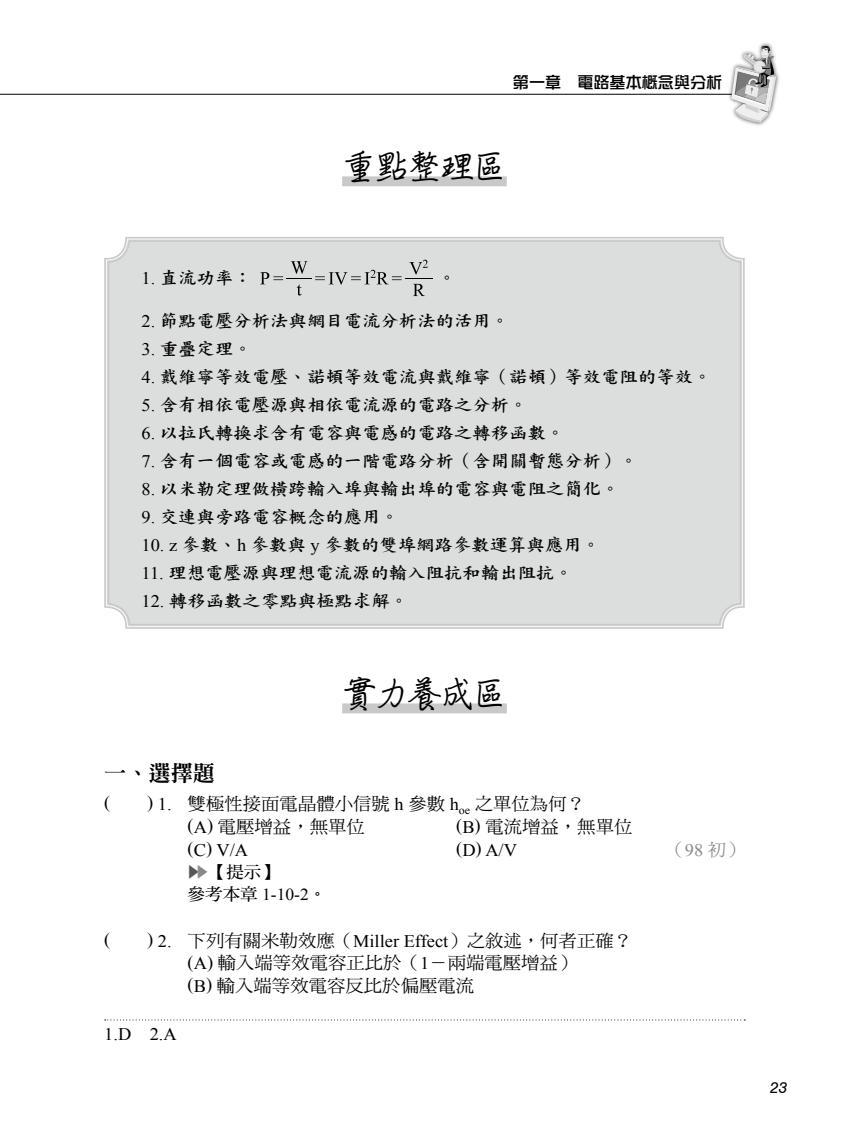
<style>
.page{position:relative;width:844px;height:1141px;background:#fff}
.page>*{position:absolute;margin:0;border:0;box-sizing:border-box;transform-origin:0 0}
.t1{font:700 35px "AR Pen Xing Kai B5";letter-spacing:-.075em;color:#000}
.t2{font:22.05px "DF Ming Std W9";color:#000}
.t3{font:17.68px "DF Kai Shu Std W7";color:#000;scale:1.04 1}
.t4{font:17.68px/22.8px "DF Ming Std W5";color:#000;scale:1.04 1}
.t5{font:17.68px "Times New Roman";color:#000;scale:1.04 1}
.t6{font:17.68px "DF Ming Std W5";color:#898989;scale:1.04 1}
.t7{font:16.8px "Times New Roman";color:#000;scale:1.04 1}
.t8{font:16.8px "DF Ming Std W7";color:#000;scale:1.04 1}
.t9{font:16.1px "DF Zong Yi Std W5";color:#000}
.t10{font:italic 15.75px "Swiss 721 BT";color:#000}
.t11{font:12.6px "DF Ming Std W7";color:#595757;scale:1.25 1}
.t12{font:12.6px "DF Ming Std W7";color:#898989;scale:1.25 1}
.s1{font-family:"Times New Roman"}
.s2{font-family:"DF Ming Std W7"}
</style>
<div class="page">
<hr style="left:0;top:94px;width:758px;height:1px;background:#000">
<img style="left:724px;top:42px;width:55px;height:84px">
<svg style="left:731px;top:46px;width:45px;height:77px"></svg>
<div style="left:104px;top:237px;width:641px;height:392px;background:#dcdddd"></div>
<div style="left:108px;top:240px;width:633px;height:385px;border:2px solid #c8c9ca;border-radius:21px"></div>
<div style="left:342px;top:176px;width:164px;height:10px;background:#c8c9ca"></div>
<div style="left:342px;top:703px;width:164px;height:10px;background:#c8c9ca"></div>
<svg style="left:260px;top:260px;width:172px;height:36px;background:#cbcbcb"></svg>
<svg style="left:105px;top:1019px;width:640px;height:1px"></svg>
<p class="t9" style="left:512px;top:74px;width:211px">第一章　電路基本概念與分析</p>
<h1 class="t1" style="left:342px;top:149px;width:166px">重點整理區</h1>
<p class="t3" style="left:141px;top:268px;width:108px"><span class="s1">1.</span> 直流功率：</p>
<p class="t3" style="left:438px;top:268px;width:19px">。</p>
<p class="t3" style="left:141px;top:312px;width:355px"><span class="s1">2.</span> 節點電壓分析法與網目電流分析法的活用。</p>
<p class="t3" style="left:141px;top:340px;width:108px"><span class="s1">3.</span> 重疊定理。</p>
<p class="t3" style="left:141px;top:368px;width:549px"><span class="s1">4.</span> 戴維寧等效電壓、諾頓等效電流與戴維寧（諾頓）等效電阻的等效。</p>
<p class="t3" style="left:141px;top:396px;width:373px"><span class="s1">5.</span> 含有相依電壓源與相依電流源的電路之分析。</p>
<p class="t3" style="left:141px;top:424px;width:408px"><span class="s1">6.</span> 以拉氏轉換求含有電容與電感的電路之轉移函數。</p>
<p class="t3" style="left:141px;top:452px;width:479px"><span class="s1">7.</span> 含有一個電容或電感的一階電路分析（含開關暫態分析）。</p>
<p class="t3" style="left:141px;top:480px;width:461px"><span class="s1">8.</span> 以米勒定理做橫跨輸入埠與輸出埠的電容與電阻之簡化。</p>
<p class="t3" style="left:141px;top:508px;width:249px"><span class="s1">9.</span> 交連與旁路電容概念的應用。</p>
<p class="t3" style="left:141px;top:536px;width:442px"><span class="s1">10. z</span> 參數、<span class="s1">h</span> 參數與 <span class="s1">y</span> 參數的雙埠網路參數運算與應用。</p>
<p class="t3" style="left:141px;top:564px;width:416px"><span class="s1">11.</span> 理想電壓源與理想電流源的輸入阻抗和輸出阻抗。</p>
<p class="t3" style="left:141px;top:592px;width:258px"><span class="s1">12.</span> 轉移函數之零點與極點求解。</p>
<h1 class="t1" style="left:342px;top:676px;width:166px">實力養成區</h1>
<p class="t2" style="left:104px;top:761px;width:112px">一、選擇題</p>
<p class="t5" style="left:104px;top:791px;width:7px">(</p>
<p class="t4" style="left:188px;top:792px;width:383px;text-indent:-40px"><span class="s1">) 1.</span> 雙極性接面電晶體小信號 <span class="s1">h</span> 參數 <span class="s1">h</span><sub>oe</sub> 之單位為何？<span class="s1">(A)</span> 電壓增益，無單位</p>
<p class="t4" style="left:456px;top:815px;width:171px"><span class="s1">(B)</span> 電流增益，無單位</p>
<p class="t5" style="left:188px;top:838px;width:60px">(C) V/A</p>
<p class="t11" style="left:201px;top:864px;width:14px;rotate:90deg">▲</p>
<p class="t12" style="left:209px;top:864px;width:14px;rotate:90deg">▲</p>
<p class="t8" style="left:209px;top:863px;width:69px">【提示】</p>
<p class="t7" style="left:188px;top:883px;width:135px"><span class="s2">參考本章</span> 1-10-2<span class="s2">。</span></p>
<p class="t5" style="left:456px;top:838px;width:60px">(D) A/V</p>
<p class="t6" style="left:666px;top:840px;width:77px">（<span class="s1">98</span> 初）</p>
<p class="t5" style="left:104px;top:927px;width:7px">(</p>
<p class="t4" style="left:188px;top:929px;width:429px;text-indent:-40px"><span class="s1">) 2.</span> 下列有關米勒效應（<span class="s1">Miller Effect</span>）之敘述，何者正確？<span class="s1">(A)</span> 輸入端等效電容正比於（<span class="s1">1</span>－兩端電壓增益）<br><span class="s1">(B)</span> 輸入端等效電容反比於偏壓電流</p>
<p class="t5" style="left:104px;top:1022px;width:71px">1.D 2.A</p>
<p class="t10" style="left:770px;top:1078px;width:10px">23</p>
</div>
